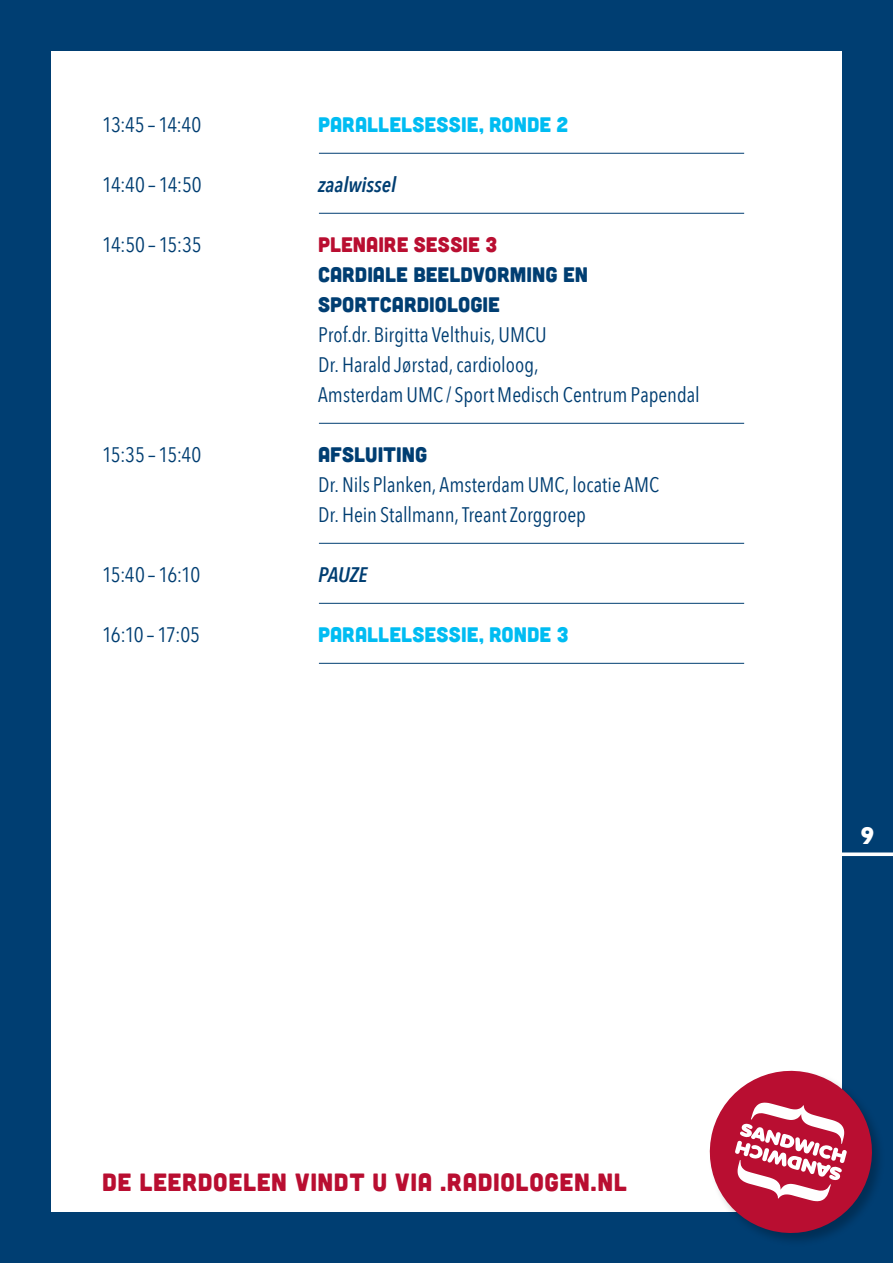
<style>
.page{position:relative;width:893px;height:1263px;background:#003e72}
.page>*{position:absolute;margin:0;border:0;box-sizing:border-box;transform-origin:0 0}
.t1{font:24.9px "Cubano";letter-spacing:.025em;color:#b90e31}
.t2{font:23.7px "Cubano";color:#fff}
.t3{font:21px/30px "Avenir Next Condensed";color:#003e72}
.t4{font:21px/30px "Cubano";color:#003e72}
.t5{font:21px "Cubano";letter-spacing:.005em;color:#00bcf2}
.t6{font:italic 600 21px "Avenir Next Condensed";letter-spacing:-.005em;color:#003e72}
.t7{font:21px "Cubano";letter-spacing:.005em;color:#b90e31}
</style>
<div class="page">
<div style="left:51px;top:51px;width:791px;height:1161px;background:#fff"></div>
<svg style="left:709px;top:1070px;width:170px;height:171px"></svg>
<hr style="left:319px;top:153px;width:425px;height:1px;background:#003e72">
<hr style="left:319px;top:213px;width:425px;height:1px;background:#003e72">
<hr style="left:319px;top:423px;width:425px;height:1px;background:#003e72">
<hr style="left:319px;top:603px;width:425px;height:1px;background:#003e72">
<hr style="left:319px;top:663px;width:425px;height:1px;background:#003e72">
<hr style="left:319px;top:543px;width:425px;height:1px;background:#003e72">
<svg style="left:842px;top:852px;width:51px;height:4px"></svg>
<p class="t3" style="left:102px;top:108px;width:101px">13:45 – 14:40</p>
<p class="t5" style="left:318px;top:111px;width:252px">PARALLELSESSIE, RONDE 2</p>
<p class="t3" style="left:102px;top:168px;width:101px">14:40 – 14:50</p>
<p class="t6" style="left:318px;top:171px;width:80px">zaalwissel</p>
<p class="t3" style="left:102px;top:228px;width:101px">14:50 – 15:35</p>
<p class="t7" style="left:318px;top:231px;width:181px">PLENAIRE SESSIE 3</p>
<p class="t4" style="left:318px;top:258px;width:271px">CARDIALE BEELDVORMING EN<br>SPORTCARDIOLOGIE</p>
<p class="t3" style="left:318px;top:318px;width:383px">Prof.dr. Birgitta Velthuis, UMCU<br>Dr. Harald Jørstad, cardioloog,<br>Amsterdam UMC / Sport Medisch Centrum Papendal</p>
<p class="t3" style="left:102px;top:438px;width:101px">15:35 – 15:40</p>
<p class="t4" style="left:318px;top:438px;width:111px">AFSLUITING</p>
<p class="t3" style="left:318px;top:468px;width:342px">Dr. Nils Planken, Amsterdam UMC, locatie AMC<br>Dr. Hein Stallmann, Treant Zorggroep</p>
<p class="t3" style="left:102px;top:558px;width:100px">15:40 – 16:10</p>
<p class="t6" style="left:318px;top:562px;width:51px">PAUZE</p>
<p class="t3" style="left:102px;top:618px;width:99px">16:10 – 17:05</p>
<p class="t5" style="left:318px;top:621px;width:252px">PARALLELSESSIE, RONDE 3</p>
<p class="t1" style="left:102px;top:1166px;width:526px">DE LEERDOELEN VINDT U VIA .RADIOLOGEN.NL</p>
<p class="t2" style="left:861px;top:820px;width:15px">9</p>
</div>
